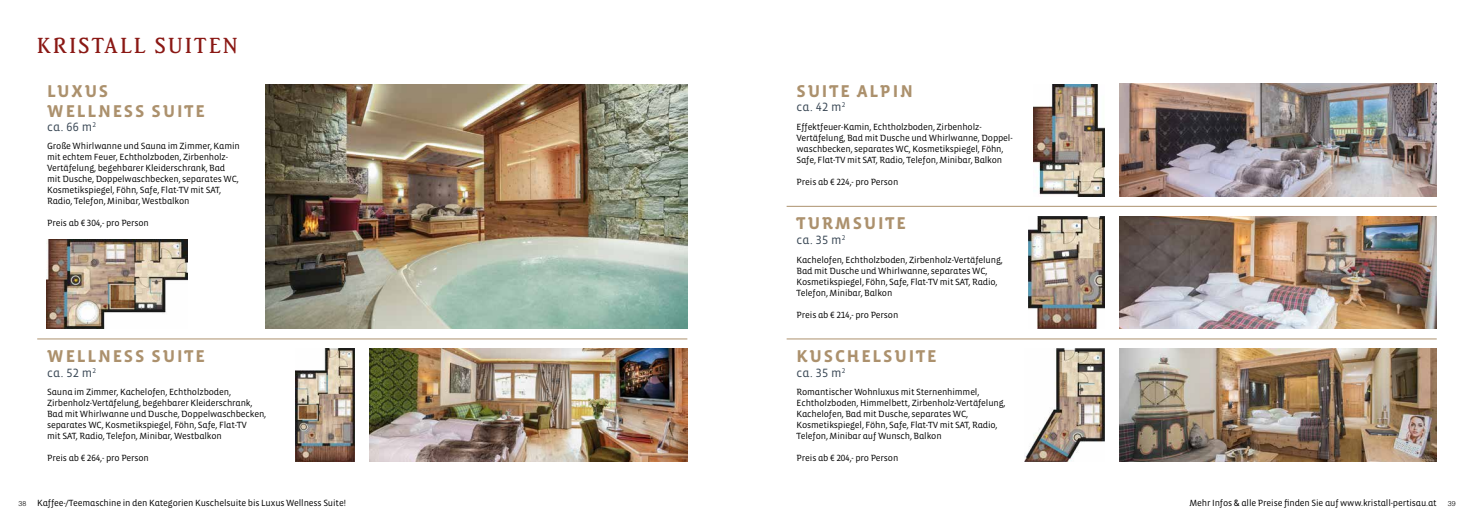
<style>
.page{position:relative;width:1474px;height:521px;background:#fff}
.page>*{position:absolute;margin:0;border:0;box-sizing:border-box;transform-origin:0 0}
.t1{font:500 22.75px "Brighton Std";letter-spacing:.1em;color:#8a1814}
.t2{font:700 17.5px/19.2px "Vista Sans Alt";letter-spacing:.1em;color:#ac916d}
.t3{font:12.25px "Vista Sans Alt";letter-spacing:.02em;color:#374553}
.t4{font:9.19px/11px "Vista Sans Alt";letter-spacing:-.015em;color:#000}
.t5{font:300 7px "Helvetica LT Std";color:#000}
.s1{font-family:"DIN2014"}
.s2{font-family:"Helvetica LT Std";font-weight:300;font-size:7px}
</style>
<div class="page">
<img style="left:46px;top:239px;width:141px;height:90px">
<img style="left:265px;top:84px;width:422px;height:245px">
<img style="left:295px;top:349px;width:60px;height:112px">
<img style="left:370px;top:349px;width:317px;height:112px">
<img style="left:1119px;top:349px;width:317px;height:112px">
<img style="left:1119px;top:216px;width:317px;height:113px">
<img style="left:1119px;top:84px;width:317px;height:112px">
<hr style="left:37px;top:339px;width:650px;height:1px;background:#ac916d">
<hr style="left:786px;top:339px;width:650px;height:1px;background:#ac916d">
<hr style="left:786px;top:206px;width:650px;height:1px;background:#ac916d">
<img style="left:1024px;top:349px;width:80px;height:112px">
<img style="left:1028px;top:216px;width:76px;height:113px">
<img style="left:1033px;top:84px;width:71px;height:112px">
<h1 class="t1" style="left:37px;top:32px;width:202px">KRISTALL SUITEN</h1>
<h2 class="t2" style="left:47px;top:82px;width:159px">LUXUS<br>WELLNESS SUITE</h2>
<h3 class="t3" style="left:47px;top:121px;width:50px">ca. 66 m<sup>2</sup></h3>
<p class="t4" style="left:47px;top:140px;width:194px">Große Whirlwanne und Sauna im Zimmer, Kamin mit echtem Feuer, Echtholzboden, Zirbenholz-Vertäfelung, begehbarer Kleiderschrank, Bad mit Dusche, Doppelwaschbecken, separates WC, Kosmetikspiegel, Föhn, Safe, Flat-TV mit SAT, Radio, Telefon, Minibar, Westbalkon</p>
<p class="t4" style="left:47px;top:217px;width:103px">Preis ab € 304,- pro Person</p>
<h2 class="t2" style="left:47px;top:347px;width:159px">WELLNESS SUITE</h2>
<h3 class="t3" style="left:47px;top:366px;width:50px">ca. 52 m<sup>2</sup></h3>
<p class="t4" style="left:47px;top:387px;width:220px">Sauna im Zimmer, Kachelofen, Echtholzboden, Zirbenholz-Vertäfelung, begehbarer Kleiderschrank, Bad mit Whirlwanne und Dusche, Doppelwaschbecken, separates WC, Kosmetikspiegel, Föhn, Safe, Flat-TV<br>mit SAT, Radio, Telefon, Minibar, Westbalkon</p>
<p class="t4" style="left:47px;top:453px;width:103px">Preis ab € 264,- pro Person</p>
<h2 class="t2" style="left:796px;top:82px;width:118px">SUITE ALPIN</h2>
<h3 class="t3" style="left:796px;top:101px;width:50px">ca. 42 m<sup>2</sup></h3>
<p class="t4" style="left:796px;top:122px;width:217px">Effektfeuer-Kamin, Echtholzboden, Zirbenholz-Vertäfelung, Bad mit Dusche und Whirlwanne, Doppel&shy;waschbecken, separates WC, Kosmetikspiegel, Föhn, Safe, Flat-TV mit SAT, Radio, Telefon, Minibar, Balkon</p>
<p class="t4" style="left:796px;top:177px;width:103px">Preis ab € 224,- pro Person</p>
<h2 class="t2" style="left:796px;top:214px;width:111px">TURMSUITE</h2>
<h3 class="t3" style="left:796px;top:234px;width:50px">ca. 35 m<sup>2</sup></h3>
<p class="t4" style="left:796px;top:254px;width:208px">Kachelofen, Echtholzboden, Zirbenholz-Vertäfelung, Bad mit Dusche und Whirlwanne, separates WC, Kosmetikspiegel, Föhn, Safe, Flat-TV mit SAT, Radio, Telefon, Minibar, Balkon</p>
<p class="t4" style="left:796px;top:309px;width:103px">Preis ab € 214,- pro Person</p>
<h2 class="t2" style="left:796px;top:347px;width:142px">KUSCHELSUITE</h2>
<h3 class="t3" style="left:796px;top:366px;width:50px">ca. 35 m<sup>2</sup></h3>
<p class="t4" style="left:796px;top:387px;width:210px">Romantischer Wohnluxus mit Sternenhimmel, Echtholzboden, Himmelbett, Zirbenholz-Vertäfelung, Kachelofen, Bad mit Dusche, separates WC, Kosmetikspiegel, Föhn, Safe, Flat-TV mit SAT, Radio, Telefon, Minibar auf Wunsch, Balkon</p>
<p class="t4" style="left:796px;top:453px;width:103px">Preis ab € 204,- pro Person</p>
<p class="t4" style="left:37px;top:497px;width:310px">Kaffee-/Teemaschine in den Kategorien Kuschelsuite bis Luxus Wellness Suite!</p>
<p class="t5" style="left:18px;top:499px;width:9px">38</p>
<p class="t4" style="left:1189px;top:497px;width:268px">Mehr Infos <span class="s1">&amp;</span> alle Preise finden Sie auf www.kristall-pertisau.at <span class="s2">39</span></p>
</div>
